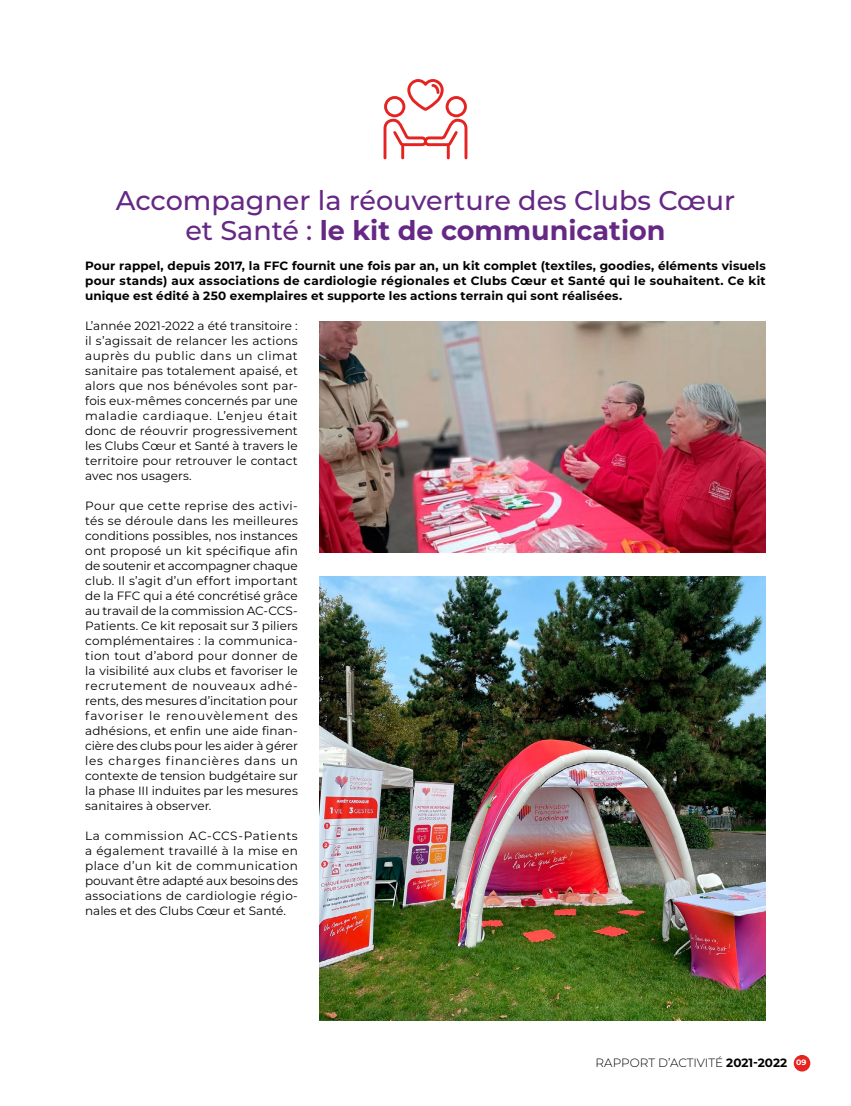
<style>
.page{position:relative;width:851px;height:1106px;background:#fff}
.page>*{position:absolute;margin:0;border:0;box-sizing:border-box;transform-origin:0 0}
.t1{font:500 27px/30px "Montserrat";color:#662885;text-align:center}
.t2{font:12px/15px "Montserrat";letter-spacing:.005em;color:#000;text-align:justify}
.t3{font:700 12px/15px "Montserrat";letter-spacing:.01em;color:#000;text-align:justify}
.t4{font:300 12px "Montserrat";color:#000}
.s1{font-weight:700}
.s2{font-weight:700;font-size:7.8px;color:#fff}
</style>
<div class="page">
<img style="left:319px;top:576px;width:446px;height:444px">
<svg style="left:383px;top:79px;width:85px;height:81px"></svg>
<div style="left:384px;top:96px;width:21px;height:21px;border:3px solid #e52321;border-radius:50%"></div>
<img style="left:319px;top:321px;width:446px;height:232px">
<div style="left:793px;top:1054px;width:17px;height:17px;background:#e52321;border-radius:50%"></div>
<h1 class="t1" style="left:116px;top:188px;width:621px">Accompagner la réouverture des Clubs Cœur et Santé : <span class="s1">le kit de communication</span></h1>
<p class="t3" style="left:85px;top:259px;width:682px">Pour rappel, depuis 2017, la FFC fournit une fois par an, un kit complet (textiles, goodies, éléments visuels pour stands) aux associations de cardiologie régionales et Clubs Cœur et Santé qui le souhaitent. Ce kit unique est édité à 250 exemplaires et supporte les actions terrain qui sont réalisées.</p>
<p class="t2" style="left:85px;top:319px;width:214px">L’année 2021-2022 a été transitoire : il s’agissait de relancer les actions auprès du public dans un climat sanitaire pas totalement apaisé, et alors que nos bénévoles sont par&shy;fois eux-mêmes concernés par une maladie cardiaque. L’enjeu était donc de réouvrir progressivement les Clubs Cœur et Santé à travers le territoire pour retrouver le contact avec nos usagers.</p>
<p class="t2" style="left:85px;top:499px;width:214px">Pour que cette reprise des activi&shy;tés se déroule dans les meilleures conditions possibles, nos instances ont proposé un kit spécifique afin de soutenir et accompagner chaque club. Il s’agit d’un effort important de la FFC qui a été concrétisé grâce au travail de la commission AC-CCS-Patients. Ce kit reposait sur 3 piliers complémentaires : la communica&shy;tion tout d’abord pour donner de la visibilité aux clubs et favoriser le recrutement de nouveaux adhé&shy;rents, des mesures d’incitation pour favoriser le renouvèlement des adhésions, et enfin une aide finan&shy;cière des clubs pour les aider à gérer les charges financières dans un contexte de tension budgétaire sur la phase III induites par les mesures sanitaires à observer.</p>
<p class="t2" style="left:85px;top:829px;width:214px">La commission AC-CCS-Patients a également travaillé à la mise en place d’un kit de communication pouvant être adapté aux besoins des associations de cardiologie régio&shy;nales et des Clubs Cœur et Santé.</p>
<p class="t4" style="left:595px;top:1054px;width:212px">RAPPORT D’ACTIVITÉ <span class="s1">2021-2022</span> <span class="s2">09</span></p>
</div>
